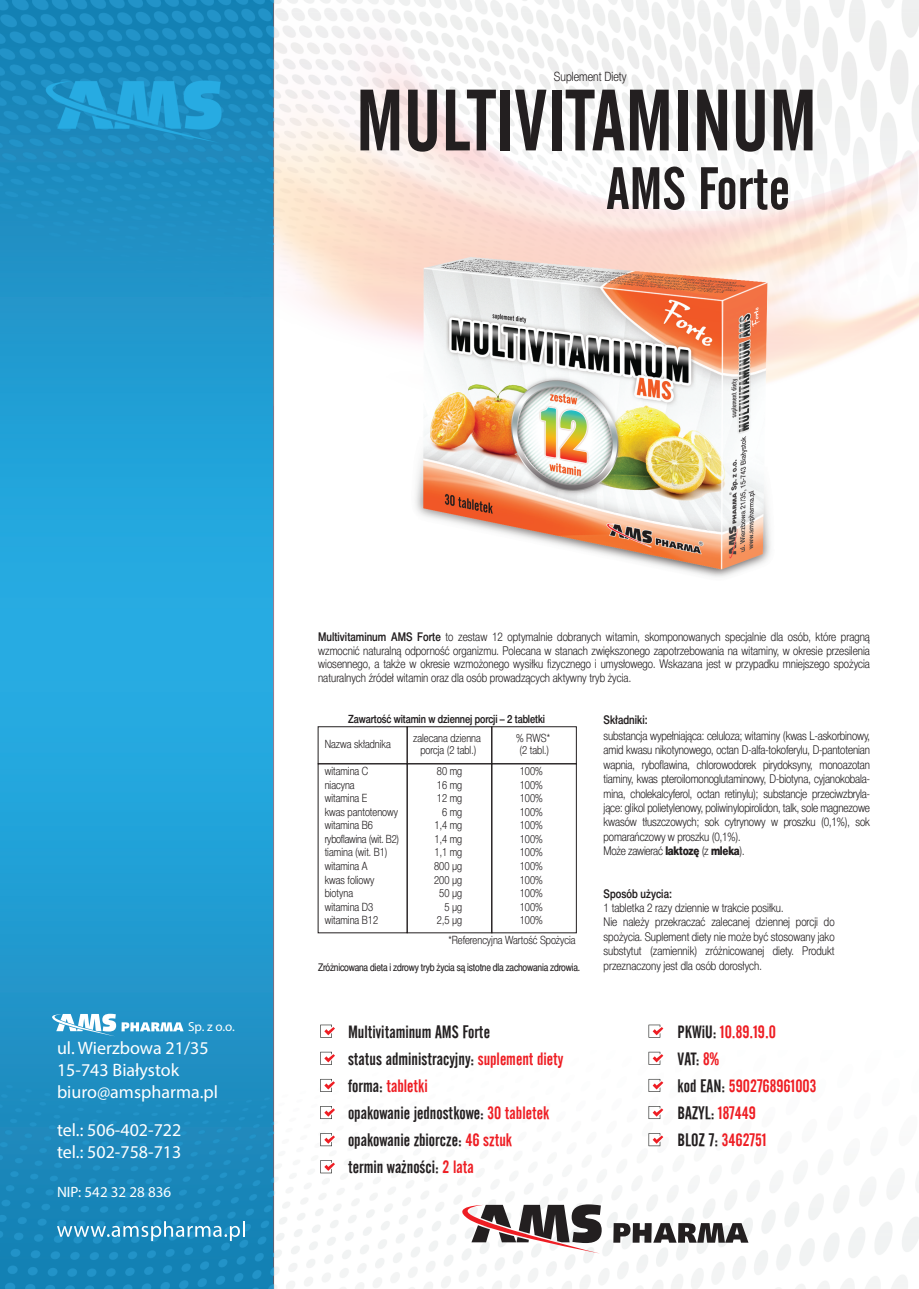
<style>
.page{position:relative;width:919px;height:1289px;background:#fff}
.page>*{position:absolute;margin:0;border:0;box-sizing:border-box;transform-origin:0 0}
.t1{font:85.95px "Alternate Gothic No 2 EU";color:#231f20}
.t2{font:59.1px "Alternate Gothic No 2 EU";color:#231f20}
.t3{font:18px/21.6px "Myriad Pro";color:#fff}
.t4{font:17.7px/27.2px "Alternate Gothic No 2 EU";color:#231f20}
.t5{font:17.7px/27.2px "Alternate Gothic No 2 EU";color:#ee1d23}
.t6{font:15px "Myriad Pro";color:#fff}
.t7{font:13.2px "Myriad Pro";color:#fff}
.t8{font:12.75px "Switzer Cnd TTEFN Light";color:#231f20}
.t9{font:12px/14.4px "Switzer Cnd TTEFN Light";letter-spacing:-.01em;color:#231f20}
.t10{font:12px "Switzer Cnd TTEFN Medium";color:#231f20}
.t11{font:11.25px/13.6px "Switzer Cnd TTEFN Light";color:#231f20;text-align:center}
.t12{font:11.25px "Switzer Cnd TTEFN Medium";letter-spacing:-.01em;color:#231f20}
.t13{font:10.5px "Switzer Cnd TTEFN";letter-spacing:-.02em;color:#231f20}
.s1{font-family:"Switzer Cnd TTEFN Medium"}
.s2{font-family:"Switzer Cnd TTEFN Heavy"}
.s3{color:#ee1d23}
.s4{color:#231f20}
</style>
<div class="page">
<img style="left:0;top:0;width:918px;height:1288px">
<svg style="left:613px;top:1223px;width:135px;height:19px"></svg>
<svg style="left:448px;top:1204px;width:153px;height:49px"></svg>
<svg style="left:45px;top:1013px;width:139px;height:23px"></svg>
<svg style="left:57px;top:1221px;width:188px;height:19px;background:#49a0c8"></svg>
<svg style="left:320px;top:1024px;width:15px;height:13px"></svg>
<svg style="left:320px;top:1051px;width:15px;height:13px"></svg>
<svg style="left:320px;top:1078px;width:15px;height:13px"></svg>
<svg style="left:320px;top:1106px;width:15px;height:12px"></svg>
<svg style="left:320px;top:1133px;width:15px;height:13px"></svg>
<svg style="left:648px;top:1024px;width:15px;height:13px"></svg>
<svg style="left:648px;top:1051px;width:15px;height:13px"></svg>
<svg style="left:648px;top:1078px;width:15px;height:13px"></svg>
<svg style="left:648px;top:1106px;width:15px;height:12px"></svg>
<svg style="left:648px;top:1133px;width:15px;height:13px"></svg>
<svg style="left:320px;top:1160px;width:15px;height:13px"></svg>
<div style="left:318px;top:726px;width:89px;height:38px;border:1px solid #231f20"></div>
<div style="left:407px;top:726px;width:85px;height:38px;border:1px solid #231f20"></div>
<div style="left:407px;top:763px;width:85px;height:170px;border:1px solid #231f20"></div>
<div style="left:491px;top:726px;width:85px;height:38px;border:1px solid #231f20"></div>
<div style="left:491px;top:763px;width:85px;height:170px;border:1px solid #231f20"></div>
<p class="t8" style="left:554px;top:69px;width:74px">Suplement Diety</p>
<h1 class="t1" style="left:355px;top:73px;width:463px">MULTIVITAMINUM</h1>
<h2 class="t2" style="left:606px;top:156px;width:185px">AMS Forte</h2>
<p class="t7" style="left:188px;top:1018px;width:48px">Sp. z o.o.</p>
<h3 class="t3" style="left:57px;top:1037px;width:162px">ul. Wierzbowa 21/35<br>15-743 Białystok biuro@amspharma.pl</h3>
<h3 class="t3" style="left:57px;top:1119px;width:126px">tel.: 506-402-722 tel.: 502-758-713</h3>
<p class="t6" style="left:57px;top:1182px;width:116px">NIP: 542 32 28 836</p>
<p class="t9" style="left:318px;top:630px;width:553px;line-height:13.5px;text-align:justify"><span class="s1">Multivitaminum AMS Forte</span> to zestaw 12 optymalnie dobranych witamin, skomponowanych specjalnie dla osób, które pragną wzmocnić naturalną odporność organizmu. Polecana w stanach zwiększonego zapotrzebowania na witaminy, w okresie przesilenia wiosennego, a także w okresie wzmożonego wysiłku fizycznego i umysłowego. Wskazana jest w przypadku mniejszego spożycia naturalnych źródeł witamin oraz dla osób prowadzących aktywny tryb życia.</p>
<p class="t12" style="left:348px;top:712px;width:198px">Zawartość witamin w dziennej porcji – 2 tabletki</p>
<p class="t11" style="left:413px;top:732px;width:69px;line-height:11.2px">zalecana dzienna porcja (2 tabl.)</p>
<p class="t11" style="left:516px;top:732px;width:35px;line-height:11.2px">% RWS* (2 tabl.)</p>
<p class="t11" style="left:325px;top:764px;width:76px;text-align:left">witamina C niacyna<br>witamina E<br>kwas pantotenowy witamina B6 ryboflawina (wit. B2) tiamina (wit. B1) witamina A<br>kwas foliowy biotyna<br>witamina D3 witamina B12</p>
<p class="t11" style="left:434px;top:764px;width:30px;text-align:right">80 mg<br>16 mg<br>12 mg<br>6 mg<br>1,4 mg<br>1,4 mg<br>1,1 mg<br>800 µg<br>200 µg<br>50 µg<br>5 µg<br>2,5 µg</p>
<p class="t11" style="left:519px;top:764px;width:25px;text-align:justify">100% 100% 100% 100% 100% 100% 100% 100% 100% 100% 100% 100%</p>
<p class="t11" style="left:325px;top:737px;width:68px">Nazwa składnika</p>
<p class="t11" style="left:448px;top:933px;width:129px">*Referencyjna Wartość Spożycia</p>
<p class="t13" style="left:318px;top:961px;width:263px">Zróżnicowana dieta i zdrowy tryb życia są istotne dla zachowania zdrowia.</p>
<p class="t10" style="left:603px;top:712px;width:45px">Składniki:</p>
<p class="t9" style="left:603px;top:728px;width:268px">substancja wypełniająca: celuloza; witaminy (kwas L-askorbinowy, amid kwasu nikotynowego, octan D-alfa-tokoferylu, D-pantotenian wapnia, ryboflawina, chlorowodorek pirydoksyny, monoazotan tiaminy, kwas pteroilomonoglutaminowy, D-biotyna, cyjanokobala&shy;mina, cholekalcyferol, octan retinylu); substancje przeciwzbryla&shy;jące: glikol polietylenowy, poliwinylopirolidon, talk, sole magnezowe kwasów tłuszczowych; sok cytrynowy w proszku (0,1%), sok pomarańczowy w proszku (0,1%).<br>Może zawierać <span class="s2">laktozę</span> (z <span class="s2">mleka</span>).</p>
<p class="t10" style="left:603px;top:886px;width:70px">Sposób użycia:</p>
<p class="t9" style="left:603px;top:900px;width:232px">1 tabletka 2 razy dziennie w trakcie posiłku.<br>Nie należy przekraczać zalecanej dziennej porcji do spożycia. Suplement diety nie może być stosowany jako substytut (zamiennik) zróżnicowanej diety. Produkt przeznaczony jest dla osób dorosłych.</p>
<h3 class="t4" style="left:348px;top:1018px;width:217px">Multivitaminum AMS Forte<br>status administracyjny: <span class="s3">suplement diety </span>forma: <span class="s3">tabletki<br></span>opakowanie jednostkowe: <span class="s3">30 tabletek </span>opakowanie zbiorcze: <span class="s3">46 sztuk<br></span>termin ważności: <span class="s3">2 lata</span></h3>
<h3 class="t5" style="left:677px;top:1018px;width:140px"><span class="s4">PKWiU:</span> 10.89.19.0<br><span class="s4">VAT:</span> 8%<br><span class="s4">kod EAN:</span> 5902768961003<br><span class="s4">BAZYL:</span> 187449<br><span class="s4">BLOZ 7:</span> 3462751</h3>
</div>
